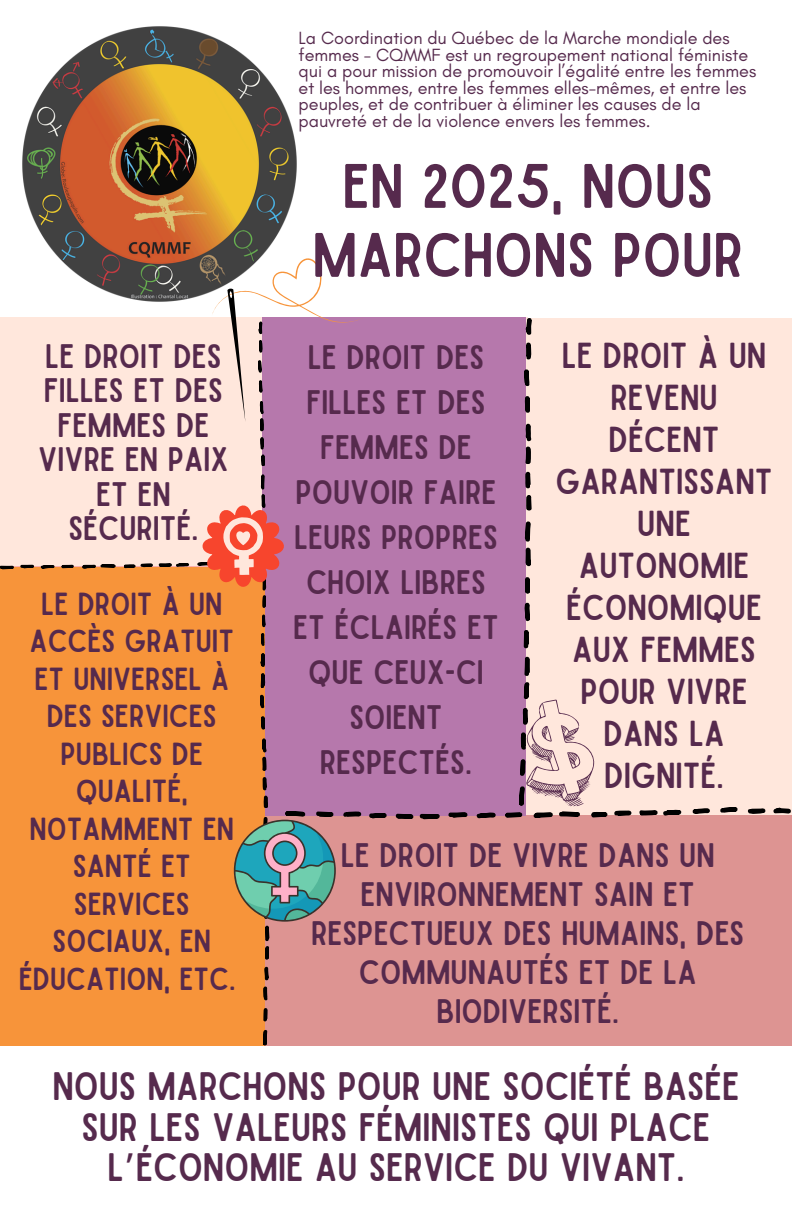
<style>
.page{position:relative;width:792px;height:1224px;background:#fff}
.page>*{position:absolute;margin:0;border:0;box-sizing:border-box;transform-origin:0 0}
.t1{font:60px/69px "Sailors";color:#562a4d;text-align:center}
.t2{font:38px/40.4px "Sailors";color:#562a4d;text-align:center}
.t3{font:34.6px/42px "Sailors";color:#562a4d;text-align:center}
.t4{font:32.6px/45px "Sailors";color:#562a4d;text-align:center}
.t5{font:30.6px/37.6px "Sailors";color:#562a4d;text-align:center}
.t6{font:18px/16.4px "Glacial Indifference";color:#562a4d}
.s1{font-family:"Noto Sans Gurmukhi"}
</style>
<div class="page">
<div style="left:507px;top:318px;width:285px;height:506px;background:#ffe7dc"></div>
<div style="left:0;top:318px;width:264px;height:249px;background:#ffe7dc"></div>
<div style="left:264px;top:815px;width:528px;height:231px;background:#dd9492"></div>
<div style="left:262px;top:317px;width:264px;height:498px;background:#b678ac"></div>
<div style="left:0;top:567px;width:264px;height:479px;background:#f7943a"></div>
<img style="left:22px;top:26px;width:275px;height:276px">
<svg style="left:343px;top:812px;width:19px;height:5px"></svg>
<svg style="left:368px;top:813px;width:19px;height:6px"></svg>
<svg style="left:395px;top:814px;width:45px;height:5px"></svg>
<svg style="left:448px;top:813px;width:20px;height:5px"></svg>
<svg style="left:475px;top:813px;width:21px;height:6px"></svg>
<svg style="left:614px;top:810px;width:18px;height:6px"></svg>
<svg style="left:639px;top:810px;width:43px;height:6px"></svg>
<svg style="left:692px;top:808px;width:18px;height:6px"></svg>
<svg style="left:720px;top:807px;width:18px;height:6px"></svg>
<svg style="left:748px;top:808px;width:18px;height:6px"></svg>
<svg style="left:773px;top:807px;width:18px;height:6px"></svg>
<svg style="left:505px;top:656px;width:103px;height:162px"></svg>
<svg style="left:524px;top:630px;width:5px;height:19px"></svg>
<svg style="left:524px;top:602px;width:6px;height:20px"></svg>
<svg style="left:525px;top:577px;width:5px;height:17px"></svg>
<svg style="left:525px;top:521px;width:6px;height:46px"></svg>
<svg style="left:525px;top:471px;width:7px;height:40px"></svg>
<svg style="left:525px;top:423px;width:7px;height:41px"></svg>
<svg style="left:524px;top:396px;width:6px;height:17px"></svg>
<svg style="left:524px;top:369px;width:6px;height:18px"></svg>
<svg style="left:526px;top:342px;width:6px;height:18px"></svg>
<svg style="left:525px;top:317px;width:7px;height:18px"></svg>
<svg style="left:0;top:566px;width:14px;height:3px"></svg>
<svg style="left:20px;top:565px;width:35px;height:4px"></svg>
<svg style="left:61px;top:565px;width:13px;height:3px"></svg>
<svg style="left:82px;top:564px;width:34px;height:4px"></svg>
<svg style="left:123px;top:563px;width:67px;height:5px"></svg>
<svg style="left:263px;top:1029px;width:4px;height:17px"></svg>
<svg style="left:263px;top:1007px;width:4px;height:15px"></svg>
<svg style="left:263px;top:966px;width:6px;height:35px"></svg>
<svg style="left:261px;top:716px;width:4px;height:14px"></svg>
<svg style="left:260px;top:694px;width:4px;height:15px"></svg>
<svg style="left:234px;top:738px;width:102px;height:222px"></svg>
<svg style="left:260px;top:653px;width:5px;height:35px"></svg>
<svg style="left:261px;top:614px;width:5px;height:32px"></svg>
<svg style="left:197px;top:474px;width:87px;height:134px"></svg>
<svg style="left:212px;top:256px;width:147px;height:210px"></svg>
<h3 class="t6" style="left:299px;top:30px;width:459px">La Coordination du Québec de la Marche mondiale des femmes - CQMMF est un regroupement national féministe qui a pour mission de promouvoir l’égalité entre les femmes et les hommes, entre les femmes elles-mêmes, et entre les peuples, et de contribuer à éliminer les causes de la pauvreté et de la violence envers les femmes.</h3>
<p class="t4" style="left:38px;top:340px;width:192px;line-height:34.4px">LE DROIT DES<br>FILLES ET DES<br>FEMMES DE<br>VIVRE EN PAIX<br>ET EN<br>SÉCURITÉ.</p>
<h1 class="t5" style="left:19px;top:586px;width:218px">LE DROIT À UN<br>ACCÈS GRATUIT<br>ET UNIVERSEL À<br>DES SERVICES<br>PUBLICS DE<br>QUALITÉ,<br>NOTAMMENT EN<br>SANTÉ ET<br>SERVICES<br>SOCIAUX, EN<br>ÉDUCATION, ETC.</h1>
<h4 class="t1" style="left:312px;top:154px;width:432px">EN 2025, NOUS<br>MARCHONS POUR</h4>
<p class="t4" style="left:293px;top:336px;width:207px">LE DROIT DES<br>FILLES ET DES<br>FEMMES DE<br>POUVOIR FAIRE<br>LEURS PROPRES<br>CHOIX LIBRES<br>ET ÉCLAIRÉS ET<br>QUE CEUX-CI<br>SOIENT<br>RESPECTÉS.</p>
<p class="t3" style="left:556px;top:336px;width:219px">LE DROIT À UN<br>REVENU<br>DÉCENT<br>GARANTISSANT<br>UNE<br>AUTONOMIE<br>ÉCONOMIQUE<br>AUX FEMMES<br>POUR VIVRE<br>DANS LA<br>DIGNITÉ.</p>
<p class="t4" style="left:311px;top:837px;width:435px;line-height:39px">LE DROIT DE VIVRE DANS UN<br>ENVIRONNEMENT SAIN ET<br>RESPECTUEUX DES HUMAINS, DES<br>COMMUNAUTÉS ET DE LA<br>BIODIVERSITÉ.</p>
<h4 class="t2" style="left:52px;top:1068px;width:689px">NOUS MARCHONS POUR UNE SOCIÉTÉ BASÉE<br>SUR LES VALEURS FÉMINISTES QUI PLACE<br>L<span class="s1">’</span>ÉCONOMIE AU SERVICE DU VIVANT.</h4>
</div>
